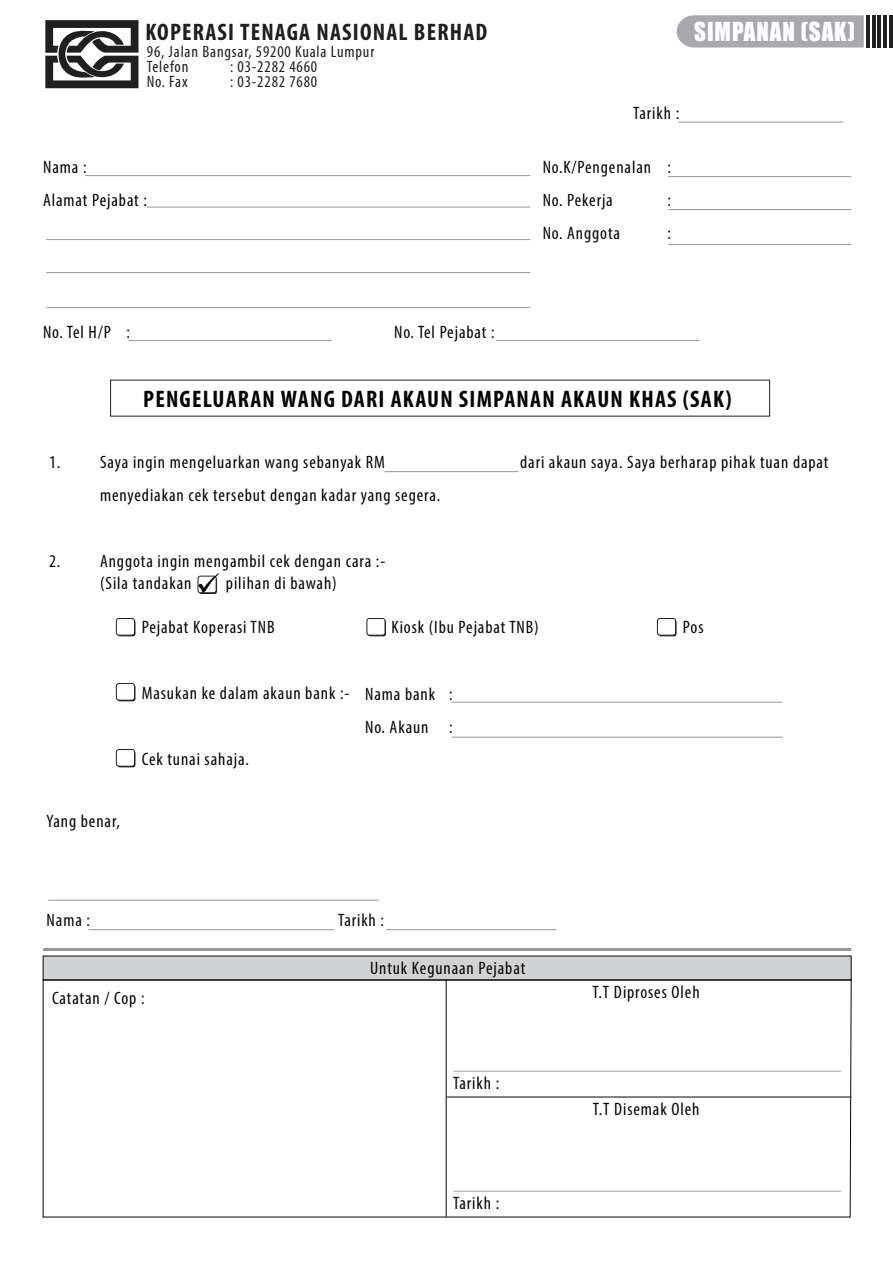
<style>
.page{position:relative;width:893px;height:1263px;background:#fff}
.page>*{position:absolute;margin:0;border:0;box-sizing:border-box;transform-origin:0 0}
.t1{font:700 condensed 24px "Myriad Pro";letter-spacing:.05em;color:#050504}
.t2{font:700 condensed 24px "Myriad Pro";letter-spacing:.05em;color:#211e1e}
.t3{font:24px "Impact";letter-spacing:.04em;color:#fff;scale:.96 1}
.t4{font:condensed 18px/33px "Myriad Pro";letter-spacing:.05em;color:#050504}
.t5{font:condensed 16.5px/15px "Myriad Pro";letter-spacing:.05em;color:#211e1e}
</style>
<div class="page">
<div style="left:199px;top:577px;width:18px;height:17px;background:#211e1e;border-radius:3px"></div>
<svg style="left:677px;top:15px;width:187px;height:33px;background:#abacb0"></svg>
<svg style="left:45px;top:20px;width:93px;height:68px"></svg>
<hr style="left:866px;top:15px;width:4px;height:33px;background:#211e1e">
<hr style="left:872px;top:15px;width:4px;height:33px;background:#211e1e">
<hr style="left:877px;top:15px;width:4px;height:33px;background:#211e1e">
<hr style="left:883px;top:15px;width:4px;height:33px;background:#211e1e">
<hr style="left:889px;top:15px;width:4px;height:33px;background:#211e1e">
<hr style="left:678px;top:122px;width:165px;height:1px;background:#949699">
<hr style="left:85px;top:175px;width:445px;height:1px;background:#949699">
<hr style="left:46px;top:239px;width:484px;height:1px;background:#949699">
<hr style="left:147px;top:207px;width:383px;height:1px;background:#949699">
<hr style="left:46px;top:272px;width:484px;height:1px;background:#949699">
<hr style="left:46px;top:307px;width:484px;height:1px;background:#949699">
<hr style="left:452px;top:702px;width:331px;height:1px;background:#949699">
<hr style="left:452px;top:737px;width:331px;height:1px;background:#949699">
<hr style="left:48px;top:900px;width:331px;height:1px;background:#949699">
<hr style="left:89px;top:929px;width:245px;height:1px;background:#949699">
<hr style="left:386px;top:929px;width:171px;height:1px;background:#949699">
<hr style="left:668px;top:176px;width:183px;height:1px;background:#949699">
<hr style="left:668px;top:209px;width:183px;height:1px;background:#949699">
<hr style="left:668px;top:244px;width:183px;height:1px;background:#949699">
<hr style="left:129px;top:340px;width:203px;height:1px;background:#949699">
<hr style="left:496px;top:340px;width:203px;height:1px;background:#949699">
<hr style="left:385px;top:471px;width:133px;height:1px;background:#949699">
<hr style="left:43px;top:948px;width:808px;height:3px;background:#949699">
<svg style="left:198px;top:573px;width:21px;height:20px"></svg>
<div style="left:117px;top:620px;width:18px;height:16px;background:#2c2a2a;border-radius:3px"></div>
<div style="left:116px;top:618px;width:19px;height:17px;background:#fff;border-radius:3px"></div>
<div style="left:116px;top:618px;width:19px;height:17px;border:1px solid #211e1e;border-radius:3px"></div>
<div style="left:117px;top:685px;width:18px;height:16px;background:#2d2a2a;border-radius:3px"></div>
<div style="left:116px;top:683px;width:19px;height:17px;background:#fff;border-radius:3px"></div>
<div style="left:116px;top:683px;width:19px;height:17px;border:1px solid #211e1e;border-radius:3px"></div>
<div style="left:117px;top:751px;width:18px;height:16px;background:#2d2b2b;border-radius:3px"></div>
<div style="left:116px;top:749px;width:19px;height:17px;background:#fff;border-radius:3px"></div>
<div style="left:116px;top:749px;width:19px;height:17px;border:1px solid #211e1e;border-radius:3px"></div>
<div style="left:368px;top:620px;width:18px;height:16px;background:#2a2727;border-radius:3px"></div>
<div style="left:367px;top:618px;width:18px;height:17px;background:#fff;border-radius:3px"></div>
<div style="left:367px;top:618px;width:18px;height:17px;border:1px solid #211e1e;border-radius:3px"></div>
<div style="left:658px;top:620px;width:18px;height:16px;background:#2c2a2a;border-radius:3px"></div>
<div style="left:657px;top:618px;width:19px;height:17px;background:#fff;border-radius:3px"></div>
<div style="left:657px;top:618px;width:19px;height:17px;border:1px solid #211e1e;border-radius:3px"></div>
<div style="left:43px;top:956px;width:808px;height:24px;background:#d1d2d4;border:1px solid #050504"></div>
<svg style="left:43px;top:980px;width:808px;height:237px"></svg>
<hr style="left:446px;top:980px;width:1px;height:237px;background:#050504">
<hr style="left:447px;top:1097px;width:404px;height:1px;background:#050504">
<hr style="left:453px;top:1071px;width:388px;height:1px;background:#a7a9ac">
<hr style="left:453px;top:1191px;width:388px;height:1px;background:#a7a9ac">
<h1 class="t2" style="left:145px;top:17px;width:344px">KOPERASI TENAGA NASIONAL BERHAD</h1>
<h1 class="t3" style="left:694px;top:13px;width:169px">SIMPANAN (SAK)</h1>
<p class="t5" style="left:147px;top:43px;width:229px">96, Jalan Bangsar, 59200 Kuala Lumpur<br>Telefon</p>
<p class="t5" style="left:230px;top:58px;width:89px">: 03-2282 4660</p>
<p class="t5" style="left:147px;top:73px;width:42px">No. Fax</p>
<p class="t5" style="left:230px;top:73px;width:89px">: 03-2282 7680</p>
<p class="t4" style="left:633px;top:96px;width:48px">Tarikh :</p>
<p class="t4" style="left:43px;top:150px;width:45px">Nama :</p>
<p class="t4" style="left:543px;top:150px;width:130px">No.K/Pengenalan :</p>
<p class="t4" style="left:43px;top:183px;width:105px">Alamat Pejabat :</p>
<p class="t4" style="left:543px;top:183px;width:72px">No. Pekerja</p>
<p class="t4" style="left:668px;top:183px;width:5px">:</p>
<p class="t4" style="left:543px;top:216px;width:79px">No. Anggota</p>
<p class="t4" style="left:668px;top:216px;width:5px">:</p>
<p class="t4" style="left:43px;top:315px;width:88px">No. Tel H/P :</p>
<p class="t4" style="left:394px;top:315px;width:102px">No. Tel Pejabat :</p>
<p class="t4" style="left:49px;top:446px;width:13px">1.</p>
<p class="t4" style="left:49px;top:545px;width:13px">2.</p>
<h1 class="t1" style="left:143px;top:384px;width:590px">PENGELUARAN WANG DARI AKAUN SIMPANAN AKAUN KHAS (SAK)</h1>
<p class="t4" style="left:100px;top:446px;width:286px">Saya ingin mengeluarkan wang sebanyak RM</p>
<p class="t4" style="left:520px;top:446px;width:310px">dari akaun saya. Saya berharap pihak tuan dapat</p>
<p class="t4" style="left:100px;top:479px;width:342px">menyediakan cek tersebut dengan kadar yang segera.</p>
<p class="t4" style="left:100px;top:545px;width:287px">Anggota ingin mengambil cek dengan cara :-</p>
<p class="t4" style="left:100px;top:566px;width:93px">(Sila tandakan</p>
<p class="t4" style="left:226px;top:566px;width:112px">pilihan di bawah)</p>
<p class="t4" style="left:142px;top:611px;width:134px">Pejabat Koperasi TNB</p>
<p class="t4" style="left:391px;top:611px;width:149px">Kiosk (Ibu Pejabat TNB)</p>
<p class="t4" style="left:683px;top:611px;width:22px">Pos</p>
<p class="t4" style="left:142px;top:677px;width:209px">Masukan ke dalam akaun bank :-</p>
<p class="t4" style="left:142px;top:743px;width:109px">Cek tunai sahaja.</p>
<p class="t4" style="left:365px;top:677px;width:89px">Nama bank :<br>No. Akaun :</p>
<p class="t4" style="left:47px;top:804px;width:75px">Yang benar,</p>
<p class="t4" style="left:47px;top:903px;width:45px">Nama :</p>
<p class="t4" style="left:338px;top:903px;width:48px">Tarikh :</p>
<p class="t4" style="left:370px;top:951px;width:157px">Untuk Kegunaan Pejabat</p>
<p class="t4" style="left:52px;top:981px;width:94px">Catatan / Cop :</p>
<p class="t4" style="left:453px;top:1066px;width:48px">Tarikh :</p>
<p class="t4" style="left:453px;top:1186px;width:48px">Tarikh :</p>
<p class="t4" style="left:593px;top:975px;width:109px">T.T Diproses Oleh</p>
<p class="t4" style="left:593px;top:1092px;width:108px">T.T Disemak Oleh</p>
</div>
